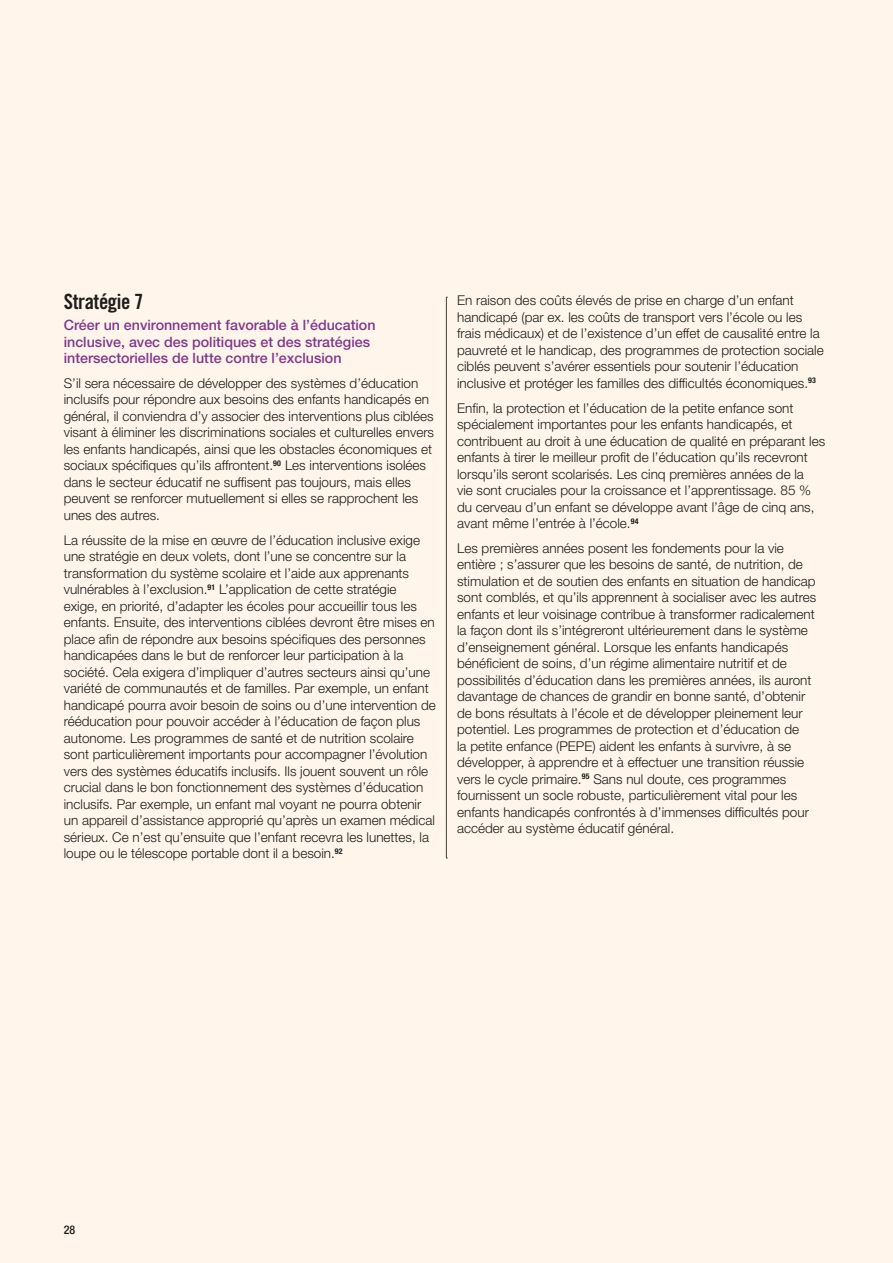
<style>
.page{position:relative;width:893px;height:1263px;background:#fff5ea}
.page>*{position:absolute;margin:0;border:0;box-sizing:border-box;transform-origin:0 0}
.t1{font:21px "Trade Gothic Bold Cond Twenty";letter-spacing:-.02em;color:#1d1d1b}
.t2{font:500 14.25px/16.5px "Helvetica Neue LT Std";color:#80388d}
.t3{font:300 13.5px/16.5px "Helvetica Neue LT Std";color:#1d1d1b}
.t4{font:500 condensed 12px "Helvetica Neue LT Std";color:#1d1d1b}
</style>
<div class="page">
<svg style="left:446px;top:297px;width:1px;height:562px"></svg>
<h1 class="t1" style="left:64px;top:289px;width:81px">Stratégie 7</h1>
<p class="t2" style="left:64px;top:317px;width:313px">Créer un environnement favorable à l’éducation inclusive, avec des politiques et des stratégies intersectorielles de lutte contre l’exclusion</p>
<p class="t3" style="left:64px;top:374px;width:372px">S’il sera nécessaire de développer des systèmes d’éducation inclusifs pour répondre aux besoins des enfants handicapés en général, il conviendra d’y associer des interventions plus ciblées visant à éliminer les discriminations sociales et culturelles envers les enfants handicapés, ainsi que les obstacles économiques et sociaux spécifiques qu’ils affrontent.<sup>90</sup> Les interventions isolées dans le secteur éducatif ne suffisent pas toujours, mais elles peuvent se renforcer mutuellement si elles se rapprochent les unes des autres.</p>
<p class="t3" style="left:64px;top:531px;width:374px">La réussite de la mise en œuvre de l’éducation inclusive exige une stratégie en deux volets, dont l’une se concentre sur la transformation du système scolaire et l’aide aux apprenants vulnérables à l’exclusion.<sup>91</sup> L’application de cette stratégie<br>exige, en priorité, d’adapter les écoles pour accueillir tous les enfants. Ensuite, des interventions ciblées devront être mises en place afin de répondre aux besoins spécifiques des personnes handicapées dans le but de renforcer leur participation à la société. Cela exigera d’impliquer d’autres secteurs ainsi qu’une variété de communautés et de familles. Par exemple, un enfant handicapé pourra avoir besoin de soins ou d’une intervention de rééducation pour pouvoir accéder à l’éducation de façon plus autonome. Les programmes de santé et de nutrition scolaire sont particulièrement importants pour accompagner l’évolution vers des systèmes éducatifs inclusifs. Ils jouent souvent un rôle crucial dans le bon fonctionnement des systèmes d’éducation inclusifs. Par exemple, un enfant mal voyant ne pourra obtenir un appareil d’assistance approprié qu’après un examen médical sérieux. Ce n’est qu’ensuite que l’enfant recevra les lunettes, la loupe ou le télescope portable dont il a besoin.<sup>92</sup></p>
<p class="t3" style="left:457px;top:292px;width:368px">En raison des coûts élevés de prise en charge d’un enfant handicapé (par ex. les coûts de transport vers l’école ou les frais médicaux) et de l’existence d’un effet de causalité entre la pauvreté et le handicap, des programmes de protection sociale ciblés peuvent s’avérer essentiels pour soutenir l’éducation inclusive et protéger les familles des difficultés économiques.<sup>93</sup></p>
<p class="t3" style="left:457px;top:399px;width:370px">Enfin, la protection et l’éducation de la petite enfance sont spécialement importantes pour les enfants handicapés, et contribuent au droit à une éducation de qualité en préparant les enfants à tirer le meilleur profit de l’éducation qu’ils recevront lorsqu’ils seront scolarisés. Les cinq premières années de la<br>vie sont cruciales pour la croissance et l’apprentissage. 85 % du cerveau d’un enfant se développe avant l’âge de cinq ans, avant même l’entrée à l’école.<sup>94</sup></p>
<p class="t3" style="left:457px;top:539px;width:361px">Les premières années posent les fondements pour la vie entière ; s’assurer que les besoins de santé, de nutrition, de stimulation et de soutien des enfants en situation de handicap sont comblés, et qu’ils apprennent à socialiser avec les autres enfants et leur voisinage contribue à transformer radicalement la façon dont ils s’intégreront ultérieurement dans le système d’enseignement général. Lorsque les enfants handicapés bénéficient de soins, d’un régime alimentaire nutritif et de possibilités d’éducation dans les premières années, ils auront davantage de chances de grandir en bonne santé, d’obtenir de bons résultats à l’école et de développer pleinement leur potentiel. Les programmes de protection et d’éducation de<br>la petite enfance (PEPE) aident les enfants à survivre, à se développer, à apprendre et à effectuer une transition réussie vers le cycle primaire.<sup>95</sup> Sans nul doute, ces programmes fournissent un socle robuste, particulièrement vital pour les enfants handicapés confrontés à d’immenses difficultés pour accéder au système éducatif général.</p>
<p class="t4" style="left:64px;top:1222px;width:13px">28</p>
</div>
